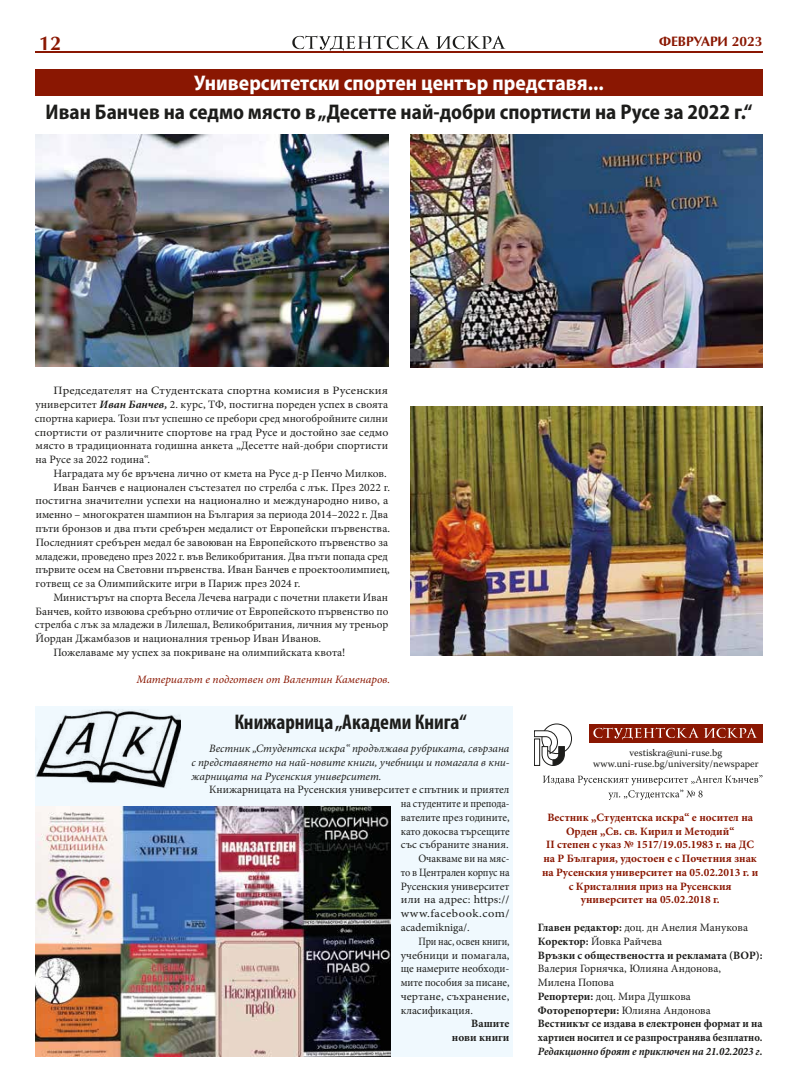
<style>
.page{position:relative;width:798px;height:1092px;background:#fff}
.page>*{position:absolute;margin:0;border:0;box-sizing:border-box;transform-origin:0 0}
.t1{font:700 semi-condensed 21.25px "Myriad Pro";color:#1d1d1b}
.t2{font:700 semi-condensed 21.25px "Myriad Pro";color:#fff}
.t3{font:700 condensed 21.25px "Myriad Pro";color:#1d1d1b}
.t4{font:700 20px "AG Opus C";color:#8a1702}
.t5{font:700 13.75px "AG Opus C";color:#8a1702}
.t6{font:11.25px "Minion Pro";color:#1d1d1b}
.t7{font:11.25px/13.8px "Minion Pro";color:#1d1d1b;text-align:justify;scale:1.11 1}
.t8{font:700 11.25px/13.8px "Minion Pro";color:#1d1d1b}
.t9{font:700 11.25px/13.8px "Minion Pro";color:#8a1702;text-align:center}
.t10{font:italic 11.25px/13.8px "Minion Pro";color:#1d1d1b;text-align:justify}
.t11{font:11.25px "Minion Pro";color:#1d1d1b;scale:1.05 1}
.t12{font:11.25px "Minion Pro";color:#1d1d1b;scale:.92 1}
.t13{font:italic 700 11.25px "Minion Pro";letter-spacing:-.005em;color:#1d1d1b;scale:.96 1}
.t14{font:11.25px "Minion Pro";color:#1d1d1b;scale:.95 1}
.t15{font:italic 11.25px "Minion Pro";color:#8a1702}
.t16{font:11.25px "Minion Pro";color:#1d1d1b;scale:.96 1}
.t17{font:11.25px "Minion Pro";color:#1d1d1b;scale:1.08 1}
.t18{font:11.25px "Minion Pro";color:#1d1d1b;scale:1.06 1}
.t19{font:11.25px "Minion Pro";color:#1d1d1b;scale:.9 1}
.t20{font:11.25px "Minion Pro";letter-spacing:.04em;color:#1d1d1b;scale:1.1 1}
.t21{font:11.25px "Minion Pro";color:#1d1d1b;scale:.94 1}
.t22{font:10px/11.1px "Warnock Pro";color:#1d1d1b;text-align:center}
.s1{font-weight:700;font-style:italic}
.s2{font-weight:400}
</style>
<div class="page">
<svg style="left:436px;top:36px;width:69px;height:13px"></svg>
<svg style="left:292px;top:35px;width:138px;height:17px"></svg>
<hr style="left:35px;top:52px;width:727px;height:1px;background:#8a1702">
<svg style="left:543px;top:775px;width:219px;height:25px"></svg>
<svg style="left:534px;top:723px;width:38px;height:43px"></svg>
<div style="left:589px;top:724px;width:173px;height:18px;background:#8a1702"></div>
<svg style="left:593px;top:727px;width:163px;height:13px"></svg>
<div style="left:35px;top:69px;width:727px;height:27px;background:#8a1702"></div>
<div style="left:35px;top:705px;width:478px;height:351px;background:#f0f9fe"></div>
<img style="left:35px;top:806px;width:355px;height:250px">
<img style="left:35px;top:709px;width:146px;height:79px">
<img style="left:35px;top:135px;width:353px;height:231px">
<img style="left:410px;top:135px;width:352px;height:232px">
<img style="left:410px;top:407px;width:352px;height:248px">
<h2 class="t4" style="left:39px;top:31px;width:24px">12</h2>
<p class="t5" style="left:658px;top:33px;width:105px">ФЕВРУАРИ 2023</p>
<h1 class="t2" style="left:194px;top:70px;width:411px">Университетски спортен център представя...</h1>
<h1 class="t1" style="left:46px;top:98px;width:708px">Иван Банчев на седмо място в „Десетте най-добри спортисти на Русе за 2022 г.“</h1>
<p class="t7" style="left:35px;top:384px;width:320px;text-indent:18px">Председателят на Студентската спортна комисия в Русенския университет <span class="s1">Иван Банчев,</span> 2. курс, ТФ, постигна пореден успех в своята спортна кариера. Този път успешно се пребори сред многобройните силни спортисти от различните спортове на град Русе и достойно зае седмо място в традиционната годишна анкета „Десетте най-добри спортисти на Русе за 2022 година“.</p>
<p class="t6" style="left:53px;top:466px;width:335px">Наградата му бе връчена лично от кмета на Русе д-р Пенчо Милков.</p>
<p class="t6" style="left:53px;top:479px;width:338px">Иван Банчев е национален състезател по стрелба с лък. През 2022 г.</p>
<p class="t11" style="left:36px;top:493px;width:337px">постигна значителни успехи на национално и международно ниво, а</p>
<p class="t6" style="left:36px;top:507px;width:354px">именно – многократен шампион на България за периода 2014–2022 г. Два</p>
<p class="t6" style="left:36px;top:521px;width:356px">пъти бронзов и два пъти сребърен медалист от Европейски първенства.</p>
<p class="t6" style="left:36px;top:534px;width:354px">Последният сребърен медал бе завоюван на Европейското първенство за</p>
<p class="t6" style="left:36px;top:548px;width:353px">младежи, проведено през 2022 г. във Великобритания. Два пъти попада сред</p>
<p class="t6" style="left:36px;top:562px;width:356px">първите осем на Световни първенства. Иван Банчев е проектоолимпиец,</p>
<p class="t6" style="left:36px;top:576px;width:266px">готвещ се за Олимпийските игри в Париж през 2024 г.</p>
<p class="t6" style="left:53px;top:589px;width:336px">Министърът на спорта Весела Лечева награди с почетни плакети Иван</p>
<p class="t6" style="left:36px;top:603px;width:354px">Банчев, който извоюва сребърно отличие от Европейското първенство по</p>
<p class="t6" style="left:35px;top:617px;width:355px">стрелба с лък за младежи в Лилешал, Великобритания, личния му треньор</p>
<p class="t6" style="left:36px;top:631px;width:287px">Йордан Джамбазов и националния треньор Иван Иванов.</p>
<p class="t6" style="left:53px;top:644px;width:293px">Пожелаваме му успех за покриване на олимпийската квота!</p>
<p class="t15" style="left:136px;top:672px;width:255px">Материалът е подготвен от Валентин Каменаров.</p>
<h1 class="t3" style="left:234px;top:708px;width:234px">Книжарница „Академи Книга“</h1>
<p class="t10" style="left:191px;top:741px;width:319px;text-indent:18px">Вестник „Студентска искра“ продължава рубриката, свързана с представянето на най-новите книги, учебници и помагала в кни&shy;жарницата на Русенския университет.</p>
<p class="t6" style="left:209px;top:782px;width:301px">Книжарницата на Русенския университет е спътник и приятел</p>
<p class="t12" style="left:400px;top:796px;width:120px">на студентите и препода-</p>
<p class="t16" style="left:400px;top:809px;width:115px">вателите през годините,</p>
<p class="t14" style="left:400px;top:823px;width:116px">като докосва търсещите</p>
<p class="t6" style="left:400px;top:837px;width:109px">със събраните знания.</p>
<p class="t21" style="left:418px;top:851px;width:98px">Очакваме ви на мяс-</p>
<p class="t12" style="left:400px;top:864px;width:120px">то в Централен корпус на</p>
<p class="t6" style="left:400px;top:878px;width:110px">Русенския университет</p>
<p class="t17" style="left:400px;top:892px;width:102px">или на адрес: https://</p>
<p class="t20" style="left:400px;top:906px;width:100px">www.facebook.com/</p>
<p class="t6" style="left:400px;top:919px;width:70px">academikniga/.</p>
<p class="t19" style="left:418px;top:933px;width:103px">При нас, освен книги,</p>
<p class="t6" style="left:400px;top:947px;width:110px">учебници и помагала,</p>
<p class="t6" style="left:400px;top:961px;width:110px">ще намерите необходи-</p>
<p class="t14" style="left:400px;top:974px;width:116px">мите пособия за писане,</p>
<p class="t18" style="left:400px;top:988px;width:104px">чертане, съхранение,</p>
<p class="t6" style="left:400px;top:1002px;width:74px">класификация.</p>
<p class="t8" style="left:452px;top:1016px;width:59px;text-align:right">Вашите нови книги</p>
<p class="t22" style="left:593px;top:747px;width:167px">vestiskra@uni-ruse.bg www.uni-ruse.bg/university/newspaper</p>
<p class="t9" style="left:542px;top:810px;width:218px">Вестник „Студентска искра“ е носител на Орден „Св. св. Кирил и Методий“<br>II степен с указ № 1517/19.05.1983 г. на ДС на Р България, удостоен е с Почетния знак на Русенския университет на 05.02.2013 г. и с Кристалния приз на Русенския университет на 05.02.2018 г.</p>
<p class="t8" style="left:537px;top:920px;width:226px">Главен редактор: <span class="s2">доц. дн Анелия Манукова<br></span>Коректор: <span class="s2">Йовка Райчева<br></span>Връзки с обществеността и рекламата (ВОР):</p>
<p class="t8" style="left:537px;top:961px;width:226px"><span class="s2">Валерия Горнячка, Юлияна Андонова,<br>Милена Попова<br></span>Репортери: <span class="s2">доц. Мира Душкова </span>Фоторепортери: <span class="s2">Юлияна Андонова </span>Вестникът се издава в електронен формат и на хартиен носител и се разпространява безплатно.</p>
<p class="t13" style="left:537px;top:1043px;width:235px">Редакционно броят е приключен на 21.02.2023 г.</p>
</div>
